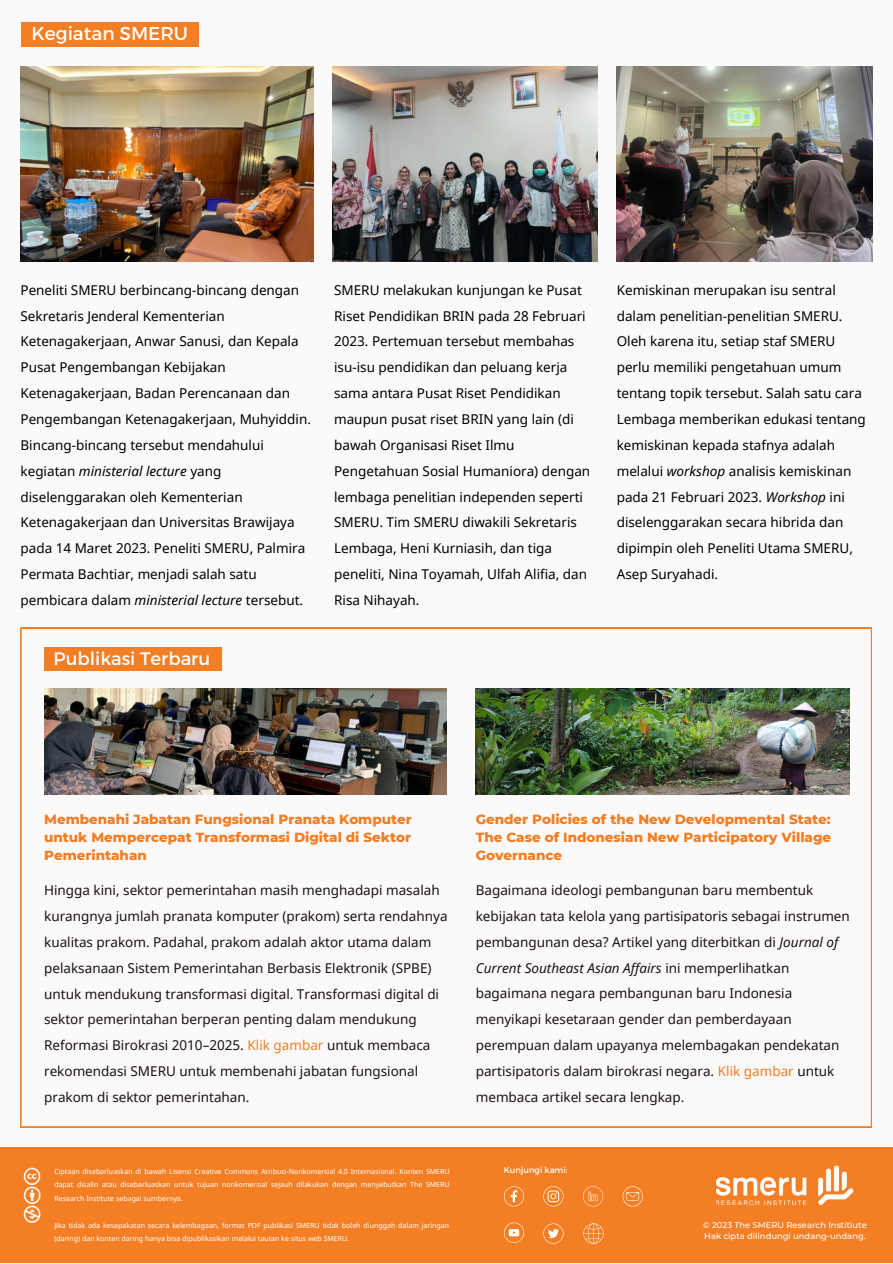
<style>
.page{position:relative;width:893px;height:1264px;background:#fff}
.page>*{position:absolute;margin:0;border:0;box-sizing:border-box;transform-origin:0 0}
.t1{font:18.6px "Montserrat";color:#fff}
.t2{font:18.15px "Montserrat";color:#fff}
.t3{font:13.5px/25.8px "Noto Sans";color:#000}
.t4{font:13.5px/25.8px "Noto Sans";color:#171310}
.t5{font:800 13.5px/18px "Montserrat";color:#f37e23;text-align:justify}
.t6{font:500 8.4px/11.2px "Montserrat";color:#fff}
.t7{font:8.4px "Montserrat";color:#fff}
.t8{font:7.05px/13.5px "Noto Sans";color:#fff;text-align:justify}
.s1{font-style:italic}
.s2{color:#f37e23}
</style>
<div class="page">
<div style="left:0;top:0;width:892px;height:1262px;background:#fbf9fa"></div>
<div style="left:0;top:1147px;width:892px;height:115px;background:#f37e23"></div>
<img style="left:24px;top:1167px;width:17px;height:17px">
<img style="left:24px;top:1186px;width:17px;height:37px">
<img style="left:716px;top:1165px;width:137px;height:39px">
<svg style="left:543px;top:1186px;width:20px;height:20px"></svg>
<svg style="left:543px;top:1223px;width:20px;height:20px"></svg>
<svg style="left:504px;top:1186px;width:20px;height:20px"></svg>
<svg style="left:504px;top:1222px;width:20px;height:20px"></svg>
<svg style="left:583px;top:1186px;width:20px;height:20px"></svg>
<svg style="left:583px;top:1223px;width:20px;height:20px"></svg>
<svg style="left:622px;top:1186px;width:21px;height:20px"></svg>
<svg style="left:21px;top:628px;width:850px;height:499px"></svg>
<img style="left:44px;top:688px;width:402px;height:106px">
<div style="left:44px;top:647px;width:177px;height:23px;background:#f37e23"></div>
<img style="left:475px;top:688px;width:374px;height:106px">
<div style="left:21px;top:23px;width:178px;height:23px;background:#f37e23"></div>
<img style="left:21px;top:67px;width:292px;height:194px">
<img style="left:333px;top:67px;width:264px;height:194px">
<img style="left:616px;top:67px;width:255px;height:194px">
<h1 class="t1" style="left:31px;top:21px;width:158px">Kegiatan SMERU</h1>
<p class="t3" style="left:21px;top:276px;width:292px">Peneliti SMERU berbincang-bincang dengan Sekretaris Jenderal Kementerian Ketenagakerjaan, Anwar Sanusi, dan Kepala Pusat Pengembangan Kebijakan Ketenagakerjaan, Badan Perencanaan dan Pengembangan Ketenagakerjaan, Muhyiddin.<br>Bincang-bincang tersebut mendahului kegiatan <span class="s1">ministerial lecture</span> yang diselenggarakan oleh Kementerian Ketenagakerjaan dan Universitas Brawijaya pada 14 Maret 2023. Peneliti SMERU, Palmira Permata Bachtiar, menjadi salah satu pembicara dalam <span class="s1">ministerial lecture</span> tersebut.</p>
<p class="t3" style="left:334px;top:276px;width:258px">SMERU melakukan kunjungan ke Pusat Riset Pendidikan BRIN pada 28 Februari 2023. Pertemuan tersebut membahas isu-isu pendidikan dan peluang kerja sama antara Pusat Riset Pendidikan maupun pusat riset BRIN yang lain (di bawah Organisasi Riset Ilmu Pengetahuan Sosial Humaniora) dengan lembaga penelitian independen seperti SMERU. Tim SMERU diwakili Sekretaris Lembaga, Heni Kurniasih, dan tiga peneliti, Nina Toyamah, Ulfah Alifia, dan Risa Nihayah.</p>
<h2 class="t2" style="left:54px;top:646px;width:158px">Publikasi Terbaru</h2>
<p class="t3" style="left:616px;top:276px;width:251px">Kemiskinan merupakan isu sentral dalam penelitian-penelitian SMERU.<br>Oleh karena itu, setiap staf SMERU perlu memiliki pengetahuan umum tentang topik tersebut. Salah satu cara Lembaga memberikan edukasi tentang kemiskinan kepada stafnya adalah melalui <span class="s1">workshop</span> analisis kemiskinan pada 21 Februari 2023. <span class="s1">Workshop</span> ini diselenggarakan secara hibrida dan dipimpin oleh Peneliti Utama SMERU, Asep Suryahadi.</p>
<p class="t5" style="left:44px;top:810px;width:369px">Membenahi Jabatan Fungsional Pranata Komputer untuk Mempercepat Transformasi Digital di Sektor Pemerintahan</p>
<p class="t4" style="left:44px;top:876px;width:405px">Hingga kini, sektor pemerintahan masih menghadapi masalah kurangnya jumlah pranata komputer (prakom) serta rendahnya kualitas prakom. Padahal, prakom adalah aktor utama dalam pelaksanaan Sistem Pemerintahan Berbasis Elektronik (SPBE) untuk mendukung transformasi digital. Transformasi digital di sektor pemerintahan berperan penting dalam mendukung Reformasi Birokrasi 2010–2025. <span class="s2">Klik gambar</span> untuk membaca rekomendasi SMERU untuk membenahi jabatan fungsional prakom di sektor pemerintahan.</p>
<p class="t8" style="left:54px;top:1164px;width:397px">Ciptaan disebarluaskan di bawah Lisensi Creative Commons Atribusi-Nonkomersial 4.0 Internasional. Konten SMERU dapat disalin atau disebarluaskan untuk tujuan nonkomersial sejauh dilakukan dengan menyebutkan The SMERU Research Institute sebagai sumbernya.</p>
<p class="t8" style="left:54px;top:1218px;width:396px">Jika tidak ada kesepakatan secara kelembagaan, format PDF publikasi SMERU tidak boleh diunggah dalam jaringan (daring) dan konten daring hanya bisa dipublikasikan melalui tautan ke situs web SMERU.</p>
<p class="t5" style="left:475px;top:810px;width:357px">Gender Policies of the New Developmental State:<br>The Case of Indonesian New Participatory Village Governance</p>
<p class="t4" style="left:475px;top:876px;width:375px">Bagaimana ideologi pembangunan baru membentuk kebijakan tata kelola yang partisipatoris sebagai instrumen pembangunan desa? Artikel yang diterbitkan di <span class="s1">Journal of Current Southeast Asian Affairs</span> ini memperlihatkan bagaimana negara pembangunan baru Indonesia menyikapi kesetaraan gender dan pemberdayaan perempuan dalam upayanya melembagakan pendekatan partisipatoris dalam birokrasi negara. <span class="s2">Klik gambar</span> untuk membaca artikel secara lengkap.</p>
<p class="t7" style="left:504px;top:1164px;width:65px">Kunjungi kami:</p>
<p class="t6" style="left:703px;top:1219px;width:165px">© 2023 The SMERU Research Institiute<br>Hak cipta dilindungi undang-undang.</p>
</div>
